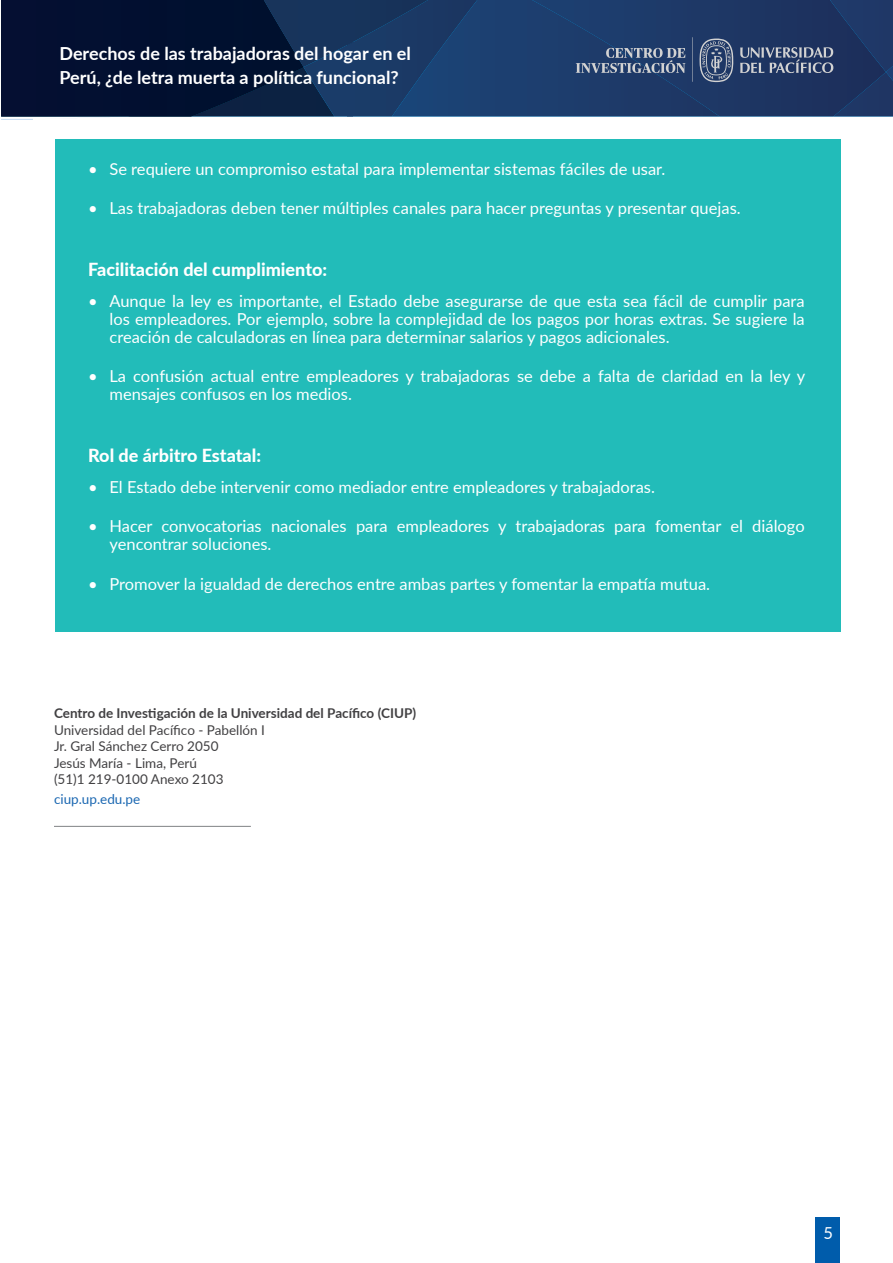
<style>
.page{position:relative;width:893px;height:1263px;background:#fff}
.page>*{position:absolute;margin:0;border:0;box-sizing:border-box;transform-origin:0 0}
.t1{font:700 18px/24px "Lato";color:#fff}
.t2{font:800 18px "Lato";color:#fff}
.t3{font:16.5px/18px "Lato";color:#fff}
.t4{font:13.5px/16.5px "Lato";color:#414042}
.t5{font:700 13.5px "Lato";color:#414042}
.t6{font:13.5px "Lato";color:#1966b1}
</style>
<div class="page">
<div style="left:815px;top:1217px;width:25px;height:46px;background:#005cab"></div>
<svg style="left:1px;top:0;width:892px;height:118px;background:#193059"></svg>
<hr style="left:54px;top:826px;width:197px;height:1px;background:#808285">
<div style="left:55px;top:139px;width:785px;height:492px;background:#22bcb9"></div>
<p class="t1" style="left:59px;top:41px;width:353px">Derechos de las trabajadoras del hogar en el<br>Perú, ¿de letra muerta a política funcional?</p>
<p class="t3" style="left:88px;top:159px;width:579px">• Se requiere un compromiso estatal para implementar sistemas fáciles de usar.</p>
<p class="t3" style="left:88px;top:198px;width:654px">• Las trabajadoras deben tener múltiples canales para hacer preguntas y presentar quejas.</p>
<p class="t2" style="left:88px;top:256px;width:240px">Facilitación del cumplimiento:</p>
<p class="t3" style="left:109px;top:291px;width:697px;text-align:justify;text-indent:-21px">• Aunque la ley es importante, el Estado debe asegurarse de que esta sea fácil de cumplir para los empleadores. Por ejemplo, sobre la complejidad de los pagos por horas extras. Se sugiere la creación de calculadoras en línea para determinar salarios y pagos adicionales.</p>
<p class="t3" style="left:109px;top:366px;width:697px;text-indent:-21px">• La confusión actual entre empleadores y trabajadoras se debe a falta de claridad en la ley y mensajes confusos en los medios.</p>
<p class="t2" style="left:88px;top:442px;width:174px">Rol de árbitro Estatal:</p>
<p class="t3" style="left:88px;top:477px;width:568px">• El Estado debe intervenir como mediador entre empleadores y trabajadoras.</p>
<p class="t3" style="left:109px;top:516px;width:697px;text-indent:-21px">• Hacer convocatorias nacionales para empleadores y trabajadoras para fomentar el diálogo yencontrar soluciones.</p>
<p class="t3" style="left:88px;top:574px;width:623px">• Promover la igualdad de derechos entre ambas partes y fomentar la empatía mutua.</p>
<p class="t5" style="left:54px;top:703px;width:364px">Centro de Investigación de la Universidad del Pacífico (CIUP)</p>
<p class="t4" style="left:54px;top:721px;width:212px">Universidad del Pacífico - Pabellón I<br>Jr. Gral Sánchez Cerro 2050<br>Jesús María - Lima, Perú<br>(51)1 219-0100 Anexo 2103</p>
<p class="t6" style="left:54px;top:790px;width:88px">ciup.up.edu.pe</p>
<p class="t3" style="left:823px;top:1223px;width:11px">5</p>
</div>
